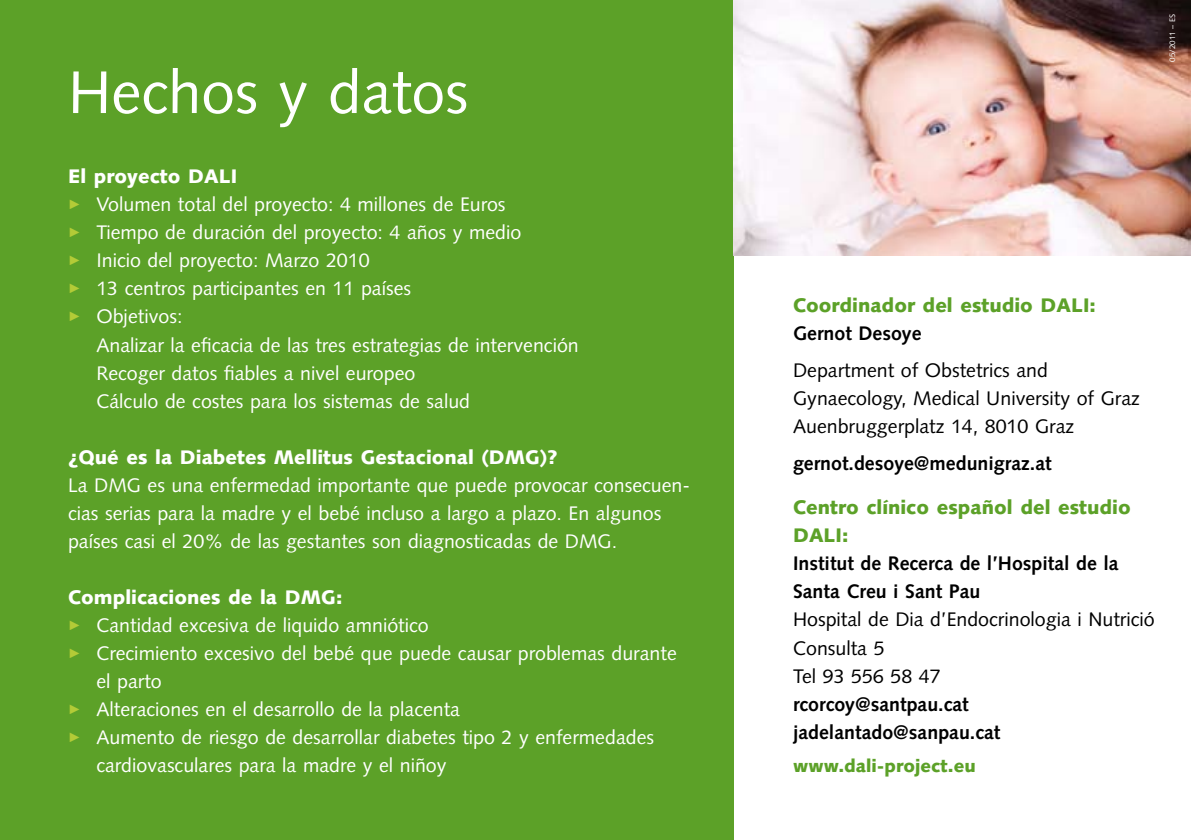
<style>
.page{position:relative;width:1191px;height:840px;background:#fff}
.page>*{position:absolute;margin:0;border:0;box-sizing:border-box;transform-origin:0 0}
.t1{font:60px "Syntax";color:#fff}
.t2{font:19.6px/28px "Syntax";color:#fff}
.t3{font:19.6px/28px "Syntax";color:#000}
.t4{font:700 19.6px/28px "Syntax";color:#000}
.t5{font:900 19.6px "Syntax";color:#fff}
.t6{font:900 19.6px/28px "Syntax";color:#5ca128}
.t7{font:900 18px "Syntax";color:#5ca128}
.t8{font:8px "Syntax";color:#fff}
.s1{font-weight:900}
.s2{font-family:"FF Dingbests";color:#b3cb37}
</style>
<div class="page">
<div style="left:0;top:0;width:733px;height:839px;background:#5ca128"></div>
<img style="left:733px;top:0;width:458px;height:255px">
<h1 class="t1" style="left:68px;top:57px;width:402px">Hechos y datos</h1>
<p class="t2" style="left:68px;top:162px;width:455px"><span class="s1">El proyecto DALI<br></span><span class="s2">&gt;</span> Volumen total del proyecto: 4 millones de Euros <span class="s2">&gt;</span> Tiempo de duración del proyecto: 4 años y medio <span class="s2">&gt;</span> Inicio del proyecto: Marzo 2010<br><span class="s2">&gt;</span> 13 centros participantes en 11 países<br><span class="s2">&gt;</span> Objetivos:</p>
<p class="t2" style="left:96px;top:330px;width:484px">Analizar la eficacia de las tres estrategias de intervención<br>Recoger datos fiables a nivel europeo<br>Cálculo de costes para los sistemas de salud</p>
<p class="t5" style="left:68px;top:445px;width:491px">¿Qué es la Diabetes Mellitus Gestacional (DMG)?</p>
<p class="t2" style="left:68px;top:470px;width:623px">La DMG es una enfermedad importante que puede provocar consecuen&shy;cias serias para la madre y el bebé incluso a largo a plazo. En algunos países casi el 20% de las gestantes son diagnosticadas de DMG.</p>
<p class="t5" style="left:68px;top:585px;width:276px">Complicaciones de la DMG:</p>
<p class="t2" style="left:68px;top:611px;width:362px"><span class="s2">&gt;</span> Cantidad excesiva de liquido amniótico</p>
<p class="t2" style="left:68px;top:639px;width:610px"><span class="s2">&gt;</span> Crecimiento excesivo del bebé que puede causar problemas durante</p>
<p class="t2" style="left:96px;top:667px;width:67px">el parto</p>
<p class="t2" style="left:68px;top:695px;width:393px"><span class="s2">&gt;</span> Alteraciones en el desarrollo de la placenta</p>
<p class="t2" style="left:68px;top:723px;width:587px"><span class="s2">&gt;</span> Aumento de riesgo de desarrollar diabetes tipo 2 y enfermedades</p>
<p class="t2" style="left:96px;top:751px;width:352px">cardiovasculares para la madre y el niñoy</p>
<p class="t8" style="left:1167px;top:62px;width:49px;rotate:-90deg">05/2011 – ES</p>
<p class="t6" style="left:793px;top:291px;width:304px">Coordinador del estudio DALI:</p>
<p class="t4" style="left:793px;top:319px;width:130px">Gernot Desoye</p>
<p class="t3" style="left:793px;top:356px;width:348px">Department of Obstetrics and<br>Gynaecology, Medical University of Graz<br>Auenbruggerplatz 14, 8010 Graz</p>
<p class="t4" style="left:793px;top:448px;width:260px">gernot.desoye@medunigraz.at</p>
<p class="t6" style="left:793px;top:493px;width:339px">Centro clínico español del estudio<br>DALI:</p>
<p class="t4" style="left:793px;top:549px;width:327px">Institut de Recerca de l’Hospital de la<br>Santa Creu i Sant Pau</p>
<p class="t3" style="left:793px;top:605px;width:363px">Hospital de Dia d’Endocrinologia i Nutrició<br>Consulta 5<br>Tel 93 556 58 47</p>
<p class="t4" style="left:793px;top:689px;width:209px">rcorcoy@santpau.cat jadelantado@sanpau.cat</p>
<p class="t7" style="left:793px;top:754px;width:184px">www.dali-project.eu</p>
</div>
